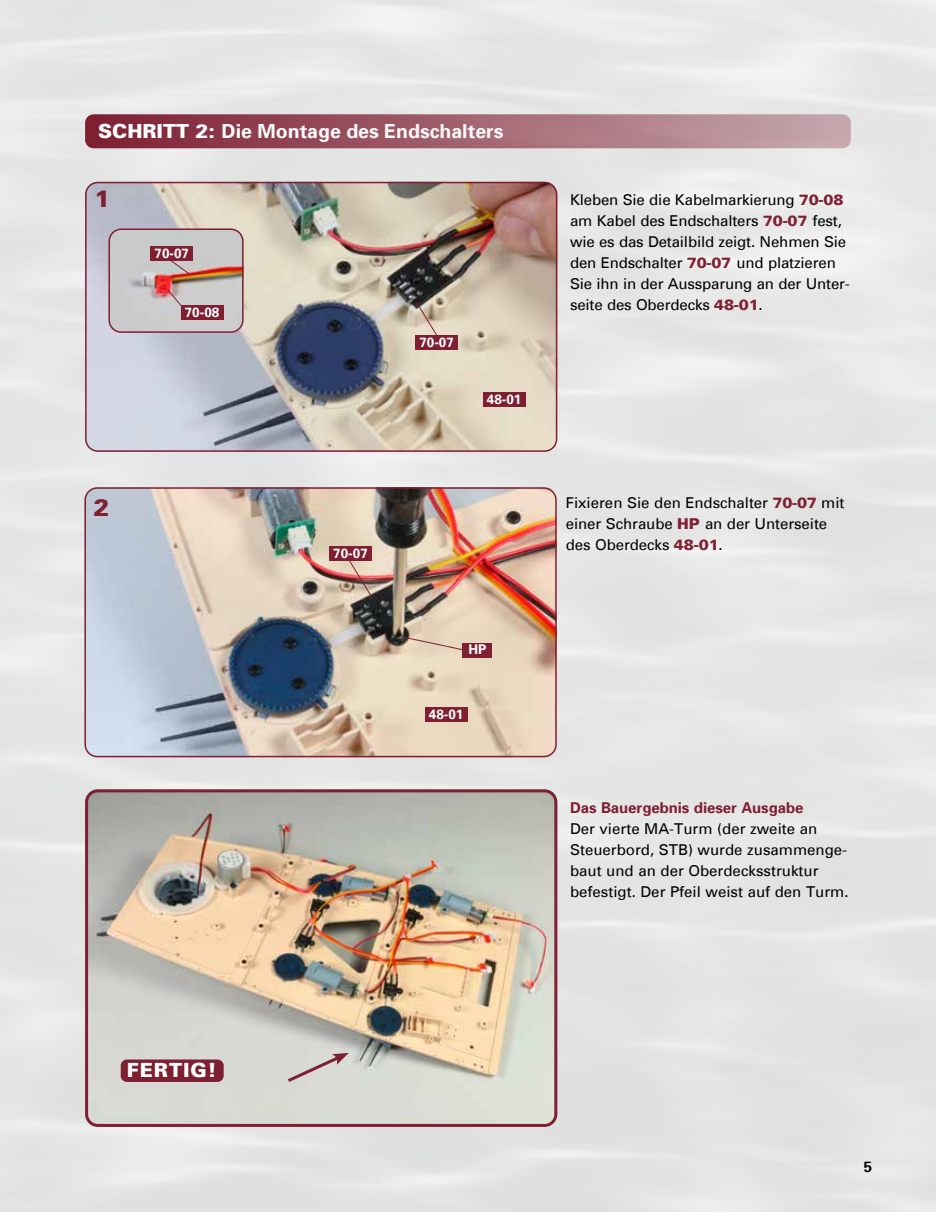
<style>
.page{position:relative;width:936px;height:1212px;background:#fff}
.page>*{position:absolute;margin:0;border:0;box-sizing:border-box;transform-origin:0 0}
.t1{font:900 24px "Univers";color:#7e1f32}
.t2{font:900 19.65px "Univers";letter-spacing:.05em;color:#fff}
.t3{font:700 19.5px "Univers";color:#fff}
.t4{font:15px/21px "Univers";letter-spacing:-.005em;color:#000}
.t5{font:700 15px "Univers";letter-spacing:-.005em;color:#7e1f32}
.t6{font:700 15px "Univers";color:#000}
.t7{font:700 13.5px "Univers";color:#fff}
.s1{font-weight:900}
.s2{font-weight:900;color:#7e1f32}
</style>
<div class="page">
<img style="left:0;top:0;width:935px;height:1212px">
<img style="left:85px;top:182px;width:472px;height:270px">
<div style="left:85px;top:182px;width:472px;height:270px;border:2px solid #7e1f32;border-radius:12px"></div>
<img style="left:84px;top:487px;width:472px;height:270px">
<div style="left:84px;top:487px;width:472px;height:270px;border:2px solid #7e1f32;border-radius:12px"></div>
<img style="left:85px;top:789px;width:472px;height:337px">
<div style="left:85px;top:789px;width:472px;height:338px;border:3px solid #7e1f32;border-radius:11px"></div>
<div style="left:85px;top:114px;width:765px;height:34px;background:linear-gradient(to right,#7e1e32,#c7aab0);border-radius:9px"></div>
<img style="left:108px;top:228px;width:135px;height:105px">
<div style="left:108px;top:228px;width:135px;height:105px;border:2px solid #7e1f32;border-radius:12px"></div>
<svg style="left:415px;top:301px;width:26px;height:34px"></svg>
<div style="left:415px;top:335px;width:43px;height:15px;background:#7e1f32"></div>
<div style="left:121px;top:1059px;width:103px;height:23px;background:#7e1f32;border-radius:6px"></div>
<svg style="left:170px;top:261px;width:21px;height:14px"></svg>
<div style="left:151px;top:246px;width:42px;height:15px;background:#7e1f32"></div>
<svg style="left:167px;top:289px;width:19px;height:23px"></svg>
<div style="left:181px;top:305px;width:42px;height:15px;background:#7e1f32"></div>
<svg style="left:403px;top:636px;width:80px;height:19px"></svg>
<svg style="left:284px;top:1053px;width:65px;height:31px;background:#cec4c2"></svg>
<div style="left:425px;top:707px;width:42px;height:15px;background:#7e1f32"></div>
<div style="left:483px;top:392px;width:42px;height:15px;background:#7e1f32"></div>
<svg style="left:348px;top:559px;width:26px;height:42px"></svg>
<div style="left:329px;top:546px;width:43px;height:15px;background:#7e1f32"></div>
<div style="left:462px;top:642px;width:30px;height:15px;background:#7e1f32"></div>
<h3 class="t3" style="left:98px;top:123px;width:407px"><span class="s1">SCHRITT 2:</span> Die Montage des Endschalters</h3>
<h1 class="t1" style="left:94px;top:188px;width:18px">1</h1>
<p class="t7" style="left:155px;top:247px;width:36px">70-07</p>
<p class="t7" style="left:185px;top:306px;width:36px">70-08</p>
<h1 class="t1" style="left:93px;top:496px;width:18px">2</h1>
<p class="t7" style="left:419px;top:336px;width:36px">70-07</p>
<p class="t7" style="left:487px;top:393px;width:36px">48-01</p>
<p class="t7" style="left:333px;top:548px;width:36px">70-07</p>
<p class="t7" style="left:468px;top:644px;width:19px">HP</p>
<p class="t7" style="left:429px;top:708px;width:36px">48-01</p>
<p class="t4" style="left:570px;top:191px;width:281px">Kleben Sie die Kabelmarkierung <span class="s2">70-08 </span>am Kabel des Endschalters <span class="s2">70-07</span> fest, wie es das Detailbild zeigt. Nehmen Sie den Endschalter <span class="s2">70-07</span> und platzieren Sie ihn in der Aussparung an der Unter&shy;seite des Oberdecks <span class="s2">48-01</span>.</p>
<p class="t4" style="left:565px;top:494px;width:280px">Fixieren Sie den Endschalter <span class="s2">70-07</span> mit einer Schraube <span class="s2">HP</span> an der Unterseite des Oberdecks <span class="s2">48-01</span>.</p>
<p class="t5" style="left:570px;top:802px;width:235px">Das Bauergebnis dieser Ausgabe</p>
<p class="t4" style="left:570px;top:820px;width:280px">Der vierte MA-Turm (der zweite an Steuerbord, STB) wurde zusammenge&shy;baut und an der Oberdecksstruktur befestigt. Der Pfeil weist auf den Turm.</p>
<h2 class="t2" style="left:127px;top:1061px;width:91px">FERTIG!</h2>
<p class="t6" style="left:863px;top:1160px;width:10px">5</p>
</div>
